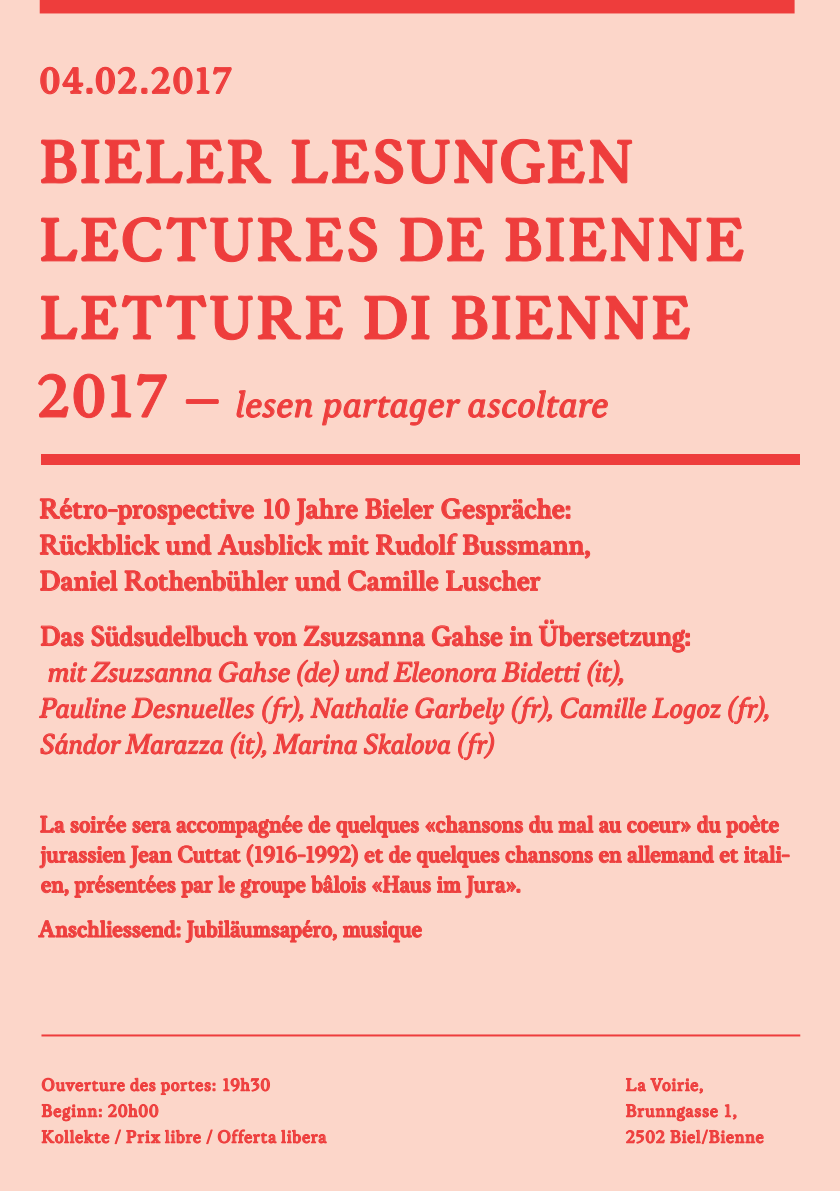
<style>
.page{position:relative;width:840px;height:1191px;background:#fff}
.page>*{position:absolute;margin:0;border:0;box-sizing:border-box;transform-origin:0 0}
.t1{font:66px/78px "Korpus C";letter-spacing:.04em;color:#ee3d3c}
.t2{font:40px "Korpus B12";letter-spacing:.005em;color:#ee3d3c}
.t3{font:40px "Korpus C";letter-spacing:.04em;color:#ee3d3c}
.t4{font:30px/36px "Korpus C";letter-spacing:-.005em;color:#ee3d3c}
.t5{font:30px/36px "Korpus B12";letter-spacing:-.01em;color:#ee3d3c}
.t6{font:25px/30px "Korpus C";letter-spacing:-.005em;color:#ee3d3c}
.t7{font:19px/26px "Korpus B";letter-spacing:.035em;color:#ee3d3c}
.s1{font-family:"Korpus C";font-size:66px}
.s2{font-family:"Korpus C";font-size:60px}
</style>
<div class="page">
<div style="left:0;top:0;width:839px;height:1191px;background:#fcd6c9"></div>
<svg style="left:38px;top:115px;width:705px;height:321px;background:#fbcdc0"></svg>
<div style="left:41px;top:454px;width:757px;height:11px;background:#ee3d3c"></div>
<svg style="left:40px;top:66px;width:192px;height:29px;background:#f9b8ad"></svg>
<svg style="left:40px;top:498px;width:214px;height:27px;background:#f9b7ac"></svg>
<svg style="left:264px;top:498px;width:25px;height:21px"></svg>
<svg style="left:295px;top:498px;width:62px;height:27px;background:#f8b5aa"></svg>
<svg style="left:365px;top:498px;width:68px;height:21px"></svg>
<svg style="left:441px;top:497px;width:129px;height:28px;background:#f8b6ac"></svg>
<svg style="left:40px;top:534px;width:119px;height:21px;background:#f7a9a0"></svg>
<svg style="left:166px;top:534px;width:45px;height:21px"></svg>
<svg style="left:218px;top:534px;width:104px;height:21px;background:#f7aca2"></svg>
<svg style="left:328px;top:535px;width:41px;height:20px"></svg>
<svg style="left:376px;top:533px;width:213px;height:25px;background:#f8b4a9"></svg>
<svg style="left:40px;top:570px;width:77px;height:21px;background:#f7aba1"></svg>
<svg style="left:125px;top:570px;width:163px;height:21px;background:#f7aba2"></svg>
<svg style="left:295px;top:570px;width:45px;height:21px"></svg>
<svg style="left:348px;top:570px;width:90px;height:22px;background:#f8ada3"></svg>
<svg style="left:446px;top:570px;width:94px;height:21px;background:#f8afa5"></svg>
<hr style="left:41px;top:1034px;width:758px;height:2px;background:#ee3d3c">
<svg style="left:42px;top:1077px;width:173px;height:19px;background:#f8b0a6"></svg>
<svg style="left:223px;top:1073px;width:47px;height:18px"></svg>
<svg style="left:42px;top:1103px;width:285px;height:44px;background:#f9bdb2"></svg>
<svg style="left:41px;top:625px;width:43px;height:21px"></svg>
<svg style="left:91px;top:624px;width:156px;height:24px;background:#f8afa5"></svg>
<svg style="left:254px;top:632px;width:42px;height:14px"></svg>
<svg style="left:303px;top:623px;width:122px;height:23px;background:#f8b1a7"></svg>
<svg style="left:431px;top:624px;width:71px;height:22px;background:#f8aea4"></svg>
<svg style="left:509px;top:626px;width:23px;height:20px"></svg>
<svg style="left:538px;top:619px;width:151px;height:33px;background:#f9bbb0"></svg>
<svg style="left:727px;top:696px;width:41px;height:29px"></svg>
<svg style="left:39px;top:658px;width:681px;height:103px;background:#fac1b6"></svg>
<svg style="left:40px;top:815px;width:86px;height:18px;background:#f7a9a0"></svg>
<svg style="left:132px;top:815px;width:170px;height:23px;background:#f8b0a6"></svg>
<svg style="left:308px;top:815px;width:22px;height:18px"></svg>
<svg style="left:336px;top:815px;width:83px;height:23px;background:#f8afa4"></svg>
<svg style="left:425px;top:815px;width:98px;height:21px;background:#f8aea4"></svg>
<svg style="left:529px;top:815px;width:23px;height:18px"></svg>
<svg style="left:558px;top:815px;width:132px;height:18px;background:#f7aca2"></svg>
<svg style="left:696px;top:815px;width:82px;height:23px;background:#f8b2a8"></svg>
<svg style="left:39px;top:845px;width:133px;height:23px;background:#f8b1a6"></svg>
<svg style="left:178px;top:844px;width:180px;height:23px;background:#f8b2a8"></svg>
<svg style="left:364px;top:849px;width:19px;height:14px"></svg>
<svg style="left:389px;top:845px;width:21px;height:18px"></svg>
<svg style="left:416px;top:845px;width:83px;height:23px;background:#f8afa5"></svg>
<svg style="left:505px;top:845px;width:87px;height:21px;background:#f8ada3"></svg>
<svg style="left:598px;top:851px;width:23px;height:12px"></svg>
<svg style="left:627px;top:845px;width:86px;height:18px;background:#f7a39a"></svg>
<svg style="left:719px;top:845px;width:70px;height:18px"></svg>
<svg style="left:41px;top:875px;width:193px;height:23px;background:#f8b2a8"></svg>
<svg style="left:240px;top:879px;width:65px;height:19px"></svg>
<svg style="left:311px;top:874px;width:54px;height:22px"></svg>
<svg style="left:372px;top:875px;width:59px;height:21px"></svg>
<svg style="left:437px;top:875px;width:83px;height:23px;background:#f8b3a9"></svg>
<svg style="left:625px;top:1076px;width:77px;height:19px"></svg>
<svg style="left:625px;top:1103px;width:138px;height:44px;background:#f8b5ab"></svg>
<div style="left:40px;top:0;width:754px;height:13px;background:#ee3d3c"></div>
<svg style="left:38px;top:920px;width:299px;height:23px;background:#f8afa5"></svg>
<svg style="left:343px;top:920px;width:78px;height:22px;background:#f8aea4"></svg>
<h2 class="t3" style="left:40px;top:58px;width:194px">04.02.2017</h2>
<h1 class="t1" style="left:40px;top:123px;width:705px">Bieler Lesungen<br>Lectures de Bienne<br>Letture di Bienne</h1>
<h2 class="t2" style="left:37px;top:381px;width:572px"><span class="s1">2017</span> <span class="s2">–</span> lesen partager ascoltare</h2>
<p class="t4" style="left:39px;top:491px;width:552px">Rétro-prospective 10 Jahre Bieler Gespräche:<br>Rückblick und Ausblick mit Rudolf Bussmann,<br>Daniel Rothenbühler und Camille Luscher</p>
<p class="t4" style="left:40px;top:618px;width:651px">Das Südsudelbuch von Zsuzsanna Gahse in Übersetzung:</p>
<p class="t5" style="left:39px;top:654px;width:731px">mit Zsuzsanna Gahse (de) und Eleonora Bidetti (it),<br>Pauline Desnuelles (fr), Nathalie Garbely (fr), Camille Logoz (fr),<br>Sándor Marazza (it), Marina Skalova (fr)</p>
<p class="t6" style="left:40px;top:809px;width:751px">La soirée sera accompagnée de quelques «chansons du mal au coeur» du poète jurassien Jean Cuttat (1916-1992) et de quelques chansons en allemand et itali&shy;en, présentées par le groupe bâlois «Haus im Jura».</p>
<p class="t6" style="left:38px;top:914px;width:385px">Anschliessend: Jubiläumsapéro, musique</p>
<p class="t7" style="left:41px;top:1071px;width:286px">Ouverture des portes: 19h30<br>Beginn: 20h00<br>Kollekte / Prix libre / Offerta libera</p>
<p class="t7" style="left:625px;top:1071px;width:139px">La Voirie,<br>Brunngasse 1,<br>2502 Biel/Bienne</p>
</div>
